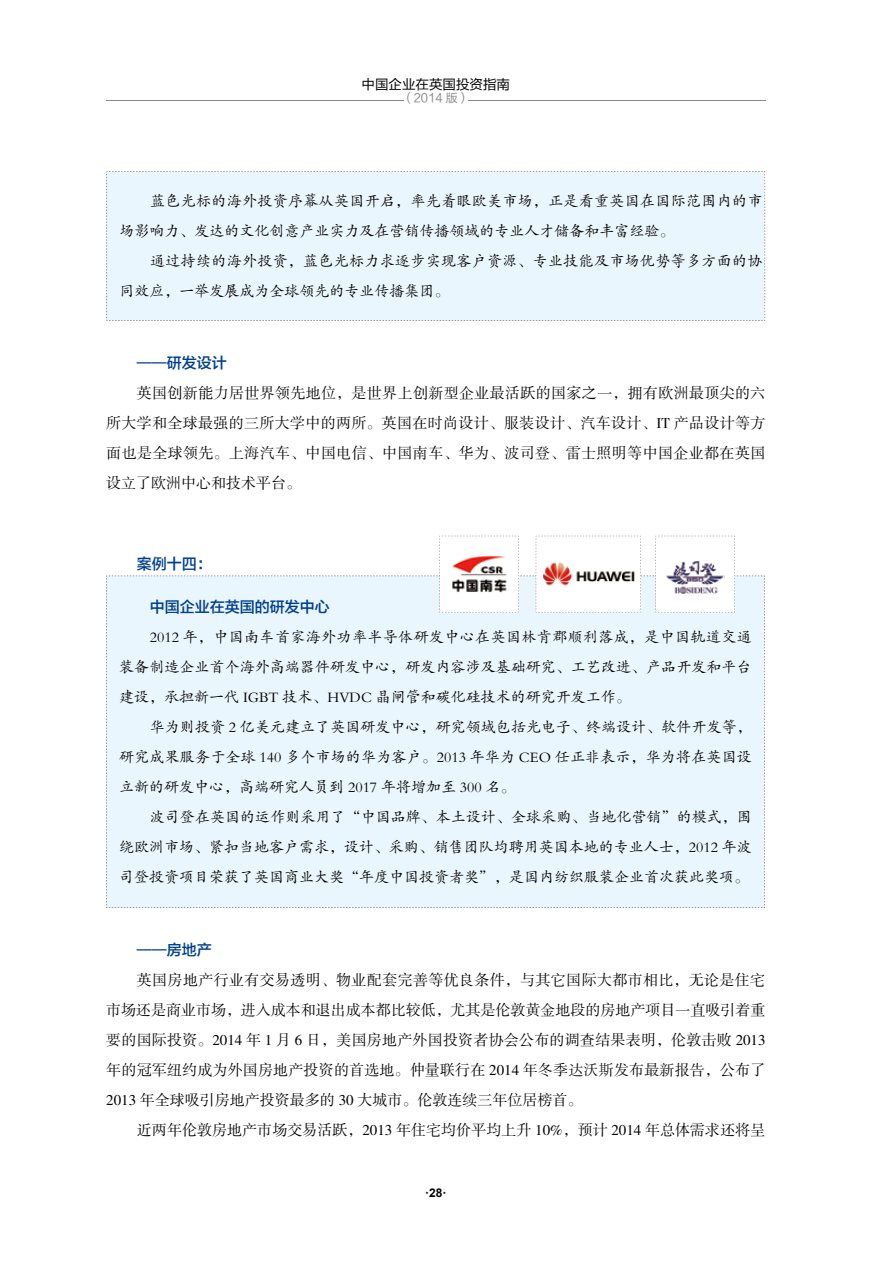
<style>
.page{position:relative;width:893px;height:1263px;background:#fff}
.page>*{position:absolute;margin:0;border:0;box-sizing:border-box;transform-origin:0 0}
.t1{font:15px/30px "FZSSJW GB1 0";letter-spacing:.005em;color:#000;text-align:justify}
.t2{font:15px/30px "FZKTJW GB1 0";color:#000;text-align:justify}
.t3{font:15px/30px "FZKTJW GB1 0";letter-spacing:.02em;color:#000}
.t4{font:15px "FZLTZHK GBK1 0";color:#00418e}
.t5{font:13.5px "FZLTHK GBK1 0";color:#000}
.t6{font:12px "FZLTHK GBK1 0";color:#898989}
.t7{font:700 12px "Arial";color:#000}
</style>
<div class="page">
<hr style="left:106px;top:100px;width:297px;height:1px;background:#898989">
<hr style="left:468px;top:100px;width:297px;height:1px;background:#898989">
<div style="left:107px;top:171px;width:659px;height:150px;background:#eaf6fd"></div>
<svg style="left:106px;top:536px;width:659px;height:372px;background:#ecf6fc"></svg>
<img style="left:542px;top:559px;width:94px;height:30px">
<img style="left:449px;top:555px;width:60px;height:38px">
<img style="left:666px;top:559px;width:58px;height:36px">
<p class="t5" style="left:362px;top:77px;width:150px">中国企业在英国投资指南</p>
<p class="t6" style="left:402px;top:92px;width:70px">（2014 版）</p>
<p class="t3" style="left:120px;top:187px;width:644px;text-indent:31px">蓝色光标的海外投资序幕从英国开启，率先着眼欧美市场，正是看重英国在国际范围内的市场影响力、发达的文化创意产业实力及在营销传播领域的专业人才储备和丰富经验。</p>
<p class="t3" style="left:120px;top:247px;width:644px;text-indent:31px">通过持续的海外投资，蓝色光标力求逐步实现客户资源、专业技能及市场优势等多方面的协同效应，一举发展成为全球领先的专业传播集团。</p>
<p class="t4" style="left:137px;top:354px;width:91px">——研发设计</p>
<p class="t1" style="left:106px;top:378px;width:661px;text-indent:31px">英国创新能力居世界领先地位，是世界上创新型企业最活跃的国家之一，拥有欧洲最顶尖的六所大学和全球最强的三所大学中的两所。英国在时尚设计、服装设计、汽车设计、IT 产品设计等方面也是全球领先。上海汽车、中国电信、中国南车、华为、波司登、雷士照明等中国企业都在英国设立了欧洲中心和技术平台。</p>
<p class="t4" style="left:137px;top:556px;width:76px">案例十四：</p>
<p class="t4" style="left:150px;top:599px;width:182px">中国企业在英国的研发中心</p>
<p class="t2" style="left:119px;top:622px;width:634px;text-indent:31px">2012 年，中国南车首家海外功率半导体研发中心在英国林肯郡顺利落成，是中国轨道交通装备制造企业首个海外高端器件研发中心，研发内容涉及基础研究、工艺改进、产品开发和平台建设，承担新一代 IGBT 技术、HVDC 晶闸管和碳化硅技术的研究开发工作。</p>
<p class="t2" style="left:119px;top:712px;width:634px;text-indent:31px">华为则投资 2 亿美元建立了英国研发中心，研究领域包括光电子、终端设计、软件开发等，研究成果服务于全球 140 多个市场的华为客户。2013 年华为 CEO 任正非表示，华为将在英国设立新的研发中心，高端研究人员到 2017 年将增加至 300 名。</p>
<p class="t2" style="left:119px;top:802px;width:634px;text-indent:31px">波司登在英国的运作则采用了“中国品牌、本土设计、全球采购、当地化营销”的模式，围绕欧洲市场、紧扣当地客户需求，设计、采购、销售团队均聘用英国本地的专业人士，2012 年波司登投资项目荣获了英国商业大奖“年度中国投资者奖”，是国内纺织服装企业首次获此奖项。</p>
<p class="t4" style="left:137px;top:941px;width:76px">——房地产</p>
<p class="t1" style="left:106px;top:965px;width:661px;text-indent:31px">英国房地产行业有交易透明、物业配套完善等优良条件，与其它国际大都市相比，无论是住宅市场还是商业市场，进入成本和退出成本都比较低，尤其是伦敦黄金地段的房地产项目一直吸引着重要的国际投资。2014 年 1 月 6 日，美国房地产外国投资者协会公布的调查结果表明，伦敦击败 2013年的冠军纽约成为外国房地产投资的首选地。仲量联行在 2014 年冬季达沃斯发布最新报告，公布了2013 年全球吸引房地产投资最多的 30 大城市。伦敦连续三年位居榜首。</p>
<p class="t1" style="left:137px;top:1115px;width:630px">近两年伦敦房地产市场交易活跃，2013 年住宅均价平均上升 10%，预计 2014 年总体需求还将呈</p>
<p class="t7" style="left:425px;top:1184px;width:23px">·28·</p>
</div>
